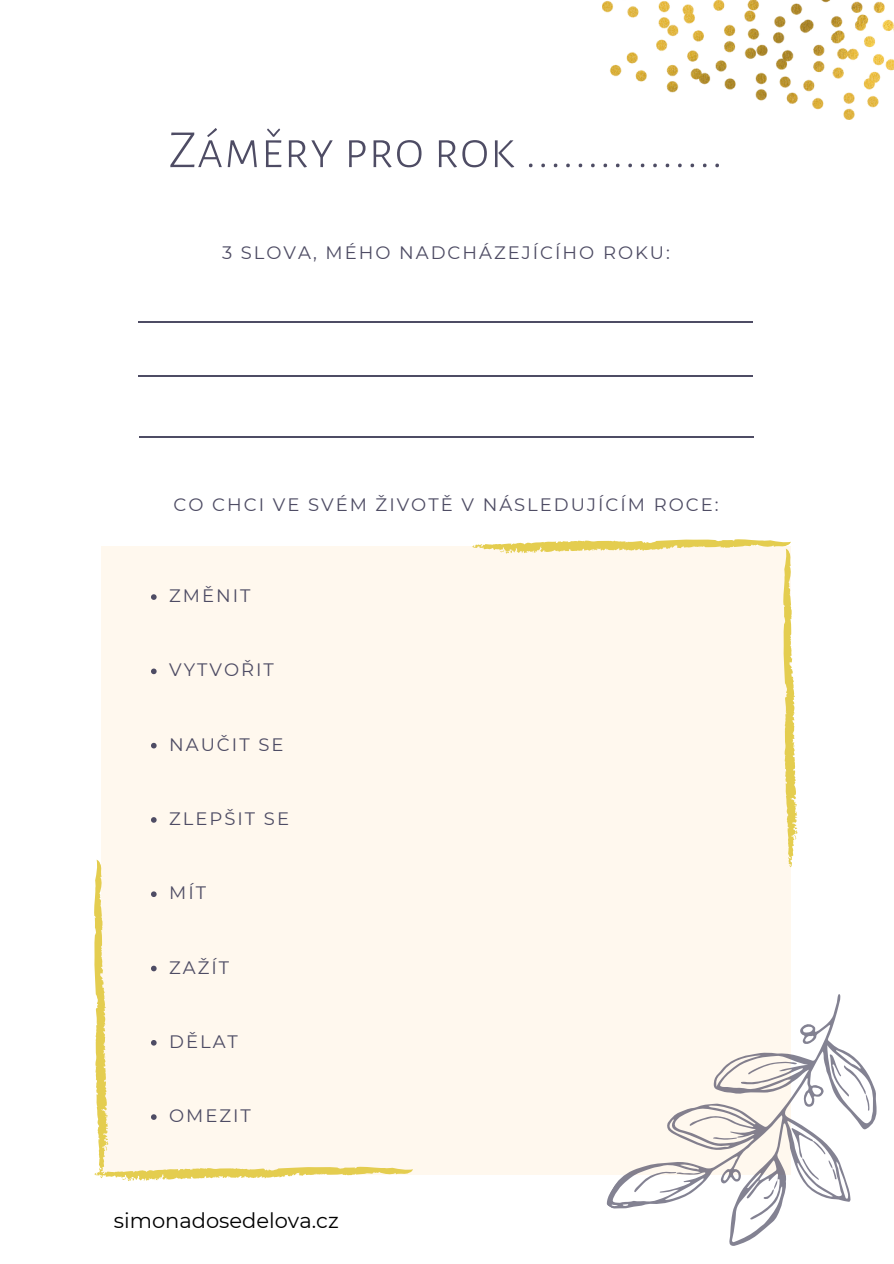
<style>
.page{position:relative;width:894px;height:1264px;background:#fff}
.page>*{position:absolute;margin:0;border:0;box-sizing:border-box;transform-origin:0 0}
.t1{font:300 54px "Alegreya Sans SC";color:#4e4c64}
.t2{font:21px "Montserrat";color:#000}
.t3{font:18px "Montserrat";letter-spacing:.11em;color:#4e4c64}
</style>
<div class="page">
<div style="left:101px;top:546px;width:689px;height:628px;background:#fff8ee"></div>
<svg style="left:603px;top:947px;width:274px;height:299px"></svg>
<svg style="left:633px;top:1158px;width:43px;height:47px"></svg>
<svg style="left:712px;top:1126px;width:25px;height:23px"></svg>
<svg style="left:815px;top:1053px;width:60px;height:57px"></svg>
<svg style="left:763px;top:1126px;width:77px;height:75px"></svg>
<svg style="left:747px;top:1044px;width:49px;height:49px"></svg>
<hr style="left:138px;top:322px;width:615px;height:1px;background:#4e4c64">
<hr style="left:138px;top:376px;width:615px;height:1px;background:#4e4c64">
<hr style="left:139px;top:436px;width:615px;height:1px;background:#4e4c64">
<svg style="left:472px;top:539px;width:298px;height:14px"></svg>
<svg style="left:783px;top:569px;width:14px;height:298px"></svg>
<img style="left:602px;top:0;width:291px;height:120px">
<svg style="left:151px;top:594px;width:5px;height:6px"></svg>
<svg style="left:151px;top:668px;width:5px;height:6px"></svg>
<svg style="left:151px;top:742px;width:5px;height:6px"></svg>
<svg style="left:151px;top:817px;width:5px;height:5px"></svg>
<svg style="left:94px;top:880px;width:298px;height:301px"></svg>
<h1 class="t1" style="left:169px;top:124px;width:556px">Záměry pro rok ................</h1>
<p class="t3" style="left:222px;top:242px;width:449px">3 SLOVA, MÉHO NADCHÁZEJÍCÍHO ROKU:</p>
<h3 class="t3" style="left:173px;top:494px;width:546px">CO CHCI VE SVÉM ŽIVOTĚ V NÁSLEDUJÍCÍM ROCE:</h3>
<p class="t3" style="left:169px;top:584px;width:83px">ZMĚNIT</p>
<p class="t3" style="left:169px;top:659px;width:106px">VYTVOŘIT</p>
<h3 class="t3" style="left:169px;top:733px;width:116px">NAUČIT SE</h3>
<p class="t3" style="left:169px;top:807px;width:121px">ZLEPŠIT SE</p>
<p class="t3" style="left:169px;top:881px;width:38px">MÍT</p>
<p class="t3" style="left:169px;top:956px;width:62px">ZAŽÍT</p>
<p class="t3" style="left:169px;top:1030px;width:70px">DĚLAT</p>
<p class="t3" style="left:169px;top:1104px;width:83px">OMEZIT</p>
<p class="t2" style="left:114px;top:1207px;width:226px">simonadosedelova.cz</p>
</div>
